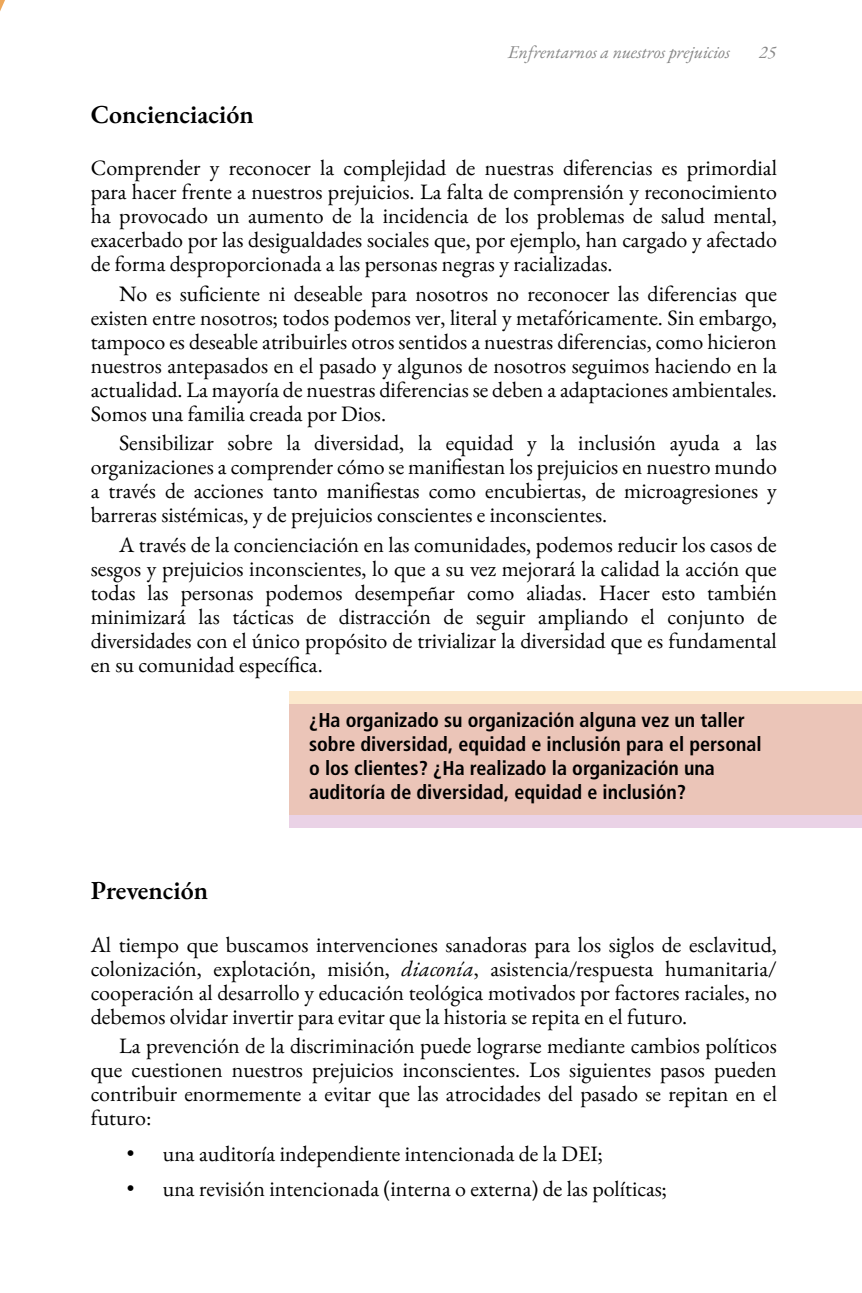
<style>
.page{position:relative;width:862px;height:1293px;background:#fff}
.page>*{position:absolute;margin:0;border:0;box-sizing:border-box;transform-origin:0 0}
.AB-A-Head_-_H4{font:600 26px "EB Garamond";color:#000}
.AB-Paragraph_-_Indent{font:22px/24px "EB Garamond";color:#000;text-align:justify}
.AB-Paragraph_-_No_indent{font:22px/24px "EB Garamond";color:#000;text-align:justify}
.AB-Quote{font:22px "EB Garamond";color:#000}
.Text_Box{font:20px/24px "Frutiger LT 67 Bd Cn";color:#000}
.t1{font:italic 18px "EB Garamond";letter-spacing:-.005em;color:#878787}
.s1{font-style:italic}
</style>
<div class="page">
<div style="left:289px;top:705px;width:573px;height:123px;background:#ead2e6"></div>
<svg style="left:289px;top:692px;width:573px;height:123px;background:#ecc8ba"></svg>
<p class="t1" style="left:508px;top:40px;width:223px">Enfrentarnos a nuestros prejuicios</p>
<p class="t1" style="left:759px;top:40px;width:19px">25</p>
<h4 class="AB-A-Head_-_H4" style="left:91px;top:96px;width:164px">Concienciación</h4>
<p class="AB-Paragraph_-_No_indent" style="left:91px;top:156px;width:688px">Comprender y reconocer la complejidad de nuestras diferencias es primordial para hacer frente a nuestros prejuicios. La falta de comprensión y reconocimiento ha provocado un aumento de la incidencia de los problemas de salud mental, exacerbado por las desigualdades sociales que, por ejemplo, han cargado y afectado de forma desproporcionada a las personas negras y racializadas.</p>
<p class="AB-Paragraph_-_Indent" style="left:91px;top:281px;width:688px;text-indent:28px">No es suficiente ni deseable para nosotros no reconocer las diferencias que existen entre nosotros; todos podemos ver, literal y metafóricamente. Sin embargo, tampoco es deseable atribuirles otros sentidos a nuestras diferencias, como hicieron nuestros antepasados en el pasado y algunos de nosotros seguimos haciendo en la actualidad. La mayoría de nuestras diferencias se deben a adaptaciones ambientales.<br>Somos una familia creada por Dios.</p>
<p class="AB-Paragraph_-_Indent" style="left:91px;top:431px;width:687px;text-indent:28px">Sensibilizar sobre la diversidad, la equidad y la inclusión ayuda a las organizaciones a comprender cómo se manifiestan los prejuicios en nuestro mundo a través de acciones tanto manifiestas como encubiertas, de microagresiones y barreras sistémicas, y de prejuicios conscientes e inconscientes.</p>
<p class="AB-Paragraph_-_Indent" style="left:91px;top:533px;width:688px;text-indent:28px">A través de la concienciación en las comunidades, podemos reducir los casos de sesgos y prejuicios inconscientes, lo que a su vez mejorará la calidad la acción que todas las personas podemos desempeñar como aliadas. Hacer esto también minimizará las tácticas de distracción de seguir ampliando el conjunto de diversidades con el único propósito de trivializar la diversidad que es fundamental en su comunidad específica.</p>
<p class="Text_Box" style="left:309px;top:708px;width:454px">¿Ha organizado su organización alguna vez un taller sobre diversidad, equidad e inclusión para el personal o los clientes? ¿Ha realizado la organización una auditoría de diversidad, equidad e inclusión?</p>
<h4 class="AB-A-Head_-_H4" style="left:91px;top:872px;width:119px">Prevención</h4>
<p class="AB-Paragraph_-_No_indent" style="left:91px;top:932px;width:688px">Al tiempo que buscamos intervenciones sanadoras para los siglos de esclavitud, colonización, explotación, misión, <span class="s1">diaconía</span>, asistencia/respuesta humanitaria/ cooperación al desarrollo y educación teológica motivados por factores raciales, no debemos olvidar invertir para evitar que la historia se repita en el futuro.</p>
<p class="AB-Paragraph_-_Indent" style="left:91px;top:1034px;width:688px;text-indent:28px">La prevención de la discriminación puede lograrse mediante cambios políticos que cuestionen nuestros prejuicios inconscientes. Los siguientes pasos pueden contribuir enormemente a evitar que las atrocidades del pasado se repitan en el futuro:</p>
<p class="AB-Quote" style="left:127px;top:1139px;width:478px">• una auditoría independiente intencionada de la DEI;</p>
<p class="AB-Quote" style="left:127px;top:1174px;width:542px">• una revisión intencionada (interna o externa) de las políticas;</p>
</div>
